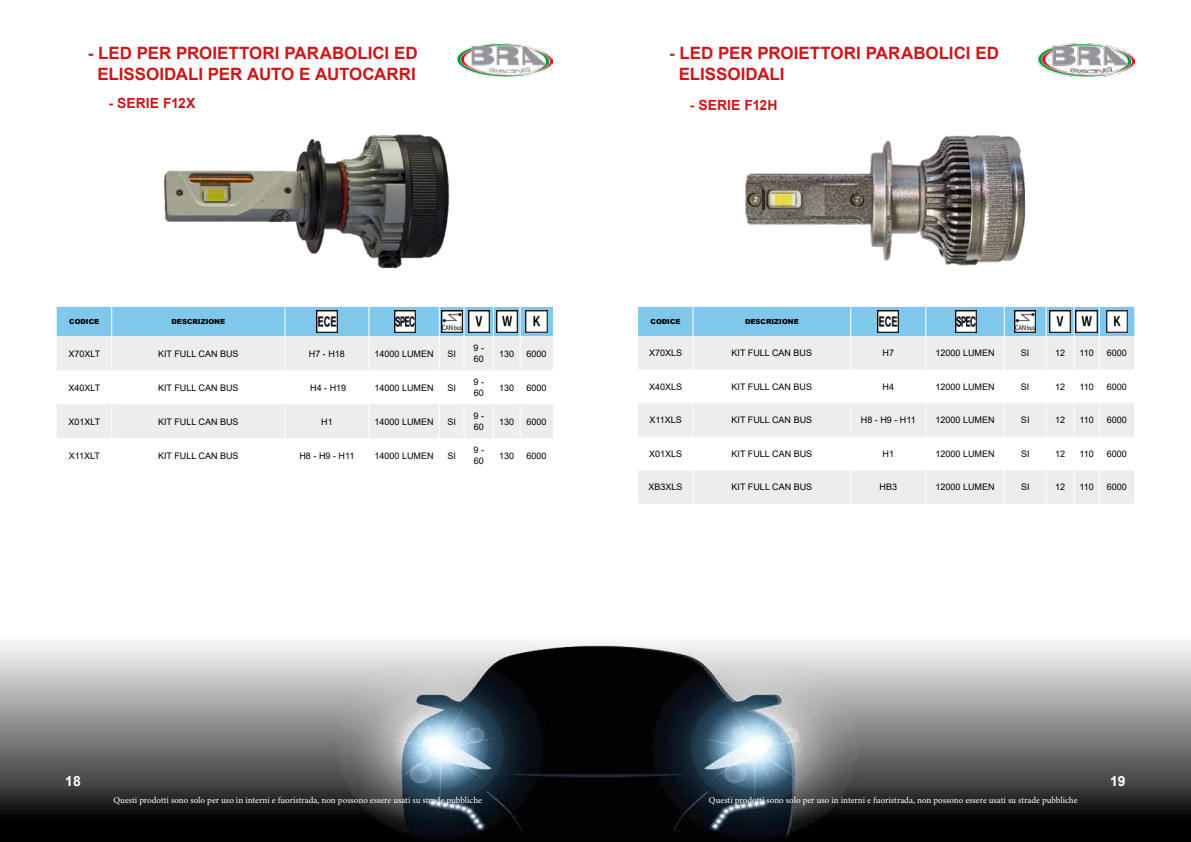
<style>
.page{position:relative;width:1191px;height:842px;background:#fff}
.page>*{position:absolute;margin:0;border:0;box-sizing:border-box;transform-origin:0 0}
.t1{font:700 17px/20.4px "Arial";color:#cd1719;text-align:center}
.t2{font:700 14px "Arial";color:#cd1719}
.t3{font:700 14px "Arial";color:#fff}
.t4{font:9px/10.8px "Arial";color:#000}
.t5{font:9px "Minion Pro";color:#fff}
.t6{font:900 7px "Arial";color:#000}
</style>
<div class="page">
<img style="left:1037px;top:43px;width:97px;height:34px">
<img style="left:456px;top:43px;width:97px;height:34px">
<img style="left:0;top:642px;width:1191px;height:200px">
<svg style="left:638px;top:336px;width:496px;height:168px;fill:#ededed"></svg>
<div style="left:638px;top:307px;width:496px;height:29px;background:#7fc8ec"></div>
<hr style="left:692px;top:336px;width:1px;height:34px;background:#fff">
<hr style="left:850px;top:336px;width:1px;height:34px;background:#fff">
<hr style="left:925px;top:336px;width:1px;height:34px;background:#fff">
<hr style="left:1003px;top:336px;width:1px;height:34px;background:#fff">
<hr style="left:1045px;top:336px;width:1px;height:34px;background:#fff">
<hr style="left:1073px;top:336px;width:1px;height:34px;background:#fff">
<hr style="left:1098px;top:336px;width:1px;height:34px;background:#fff">
<hr style="left:692px;top:370px;width:1px;height:33px;background:#fff">
<hr style="left:850px;top:370px;width:1px;height:33px;background:#fff">
<hr style="left:925px;top:370px;width:1px;height:33px;background:#fff">
<hr style="left:1003px;top:370px;width:1px;height:33px;background:#fff">
<hr style="left:1045px;top:370px;width:1px;height:33px;background:#fff">
<hr style="left:1073px;top:370px;width:1px;height:33px;background:#fff">
<hr style="left:1098px;top:370px;width:1px;height:33px;background:#fff">
<hr style="left:692px;top:403px;width:1px;height:34px;background:#fff">
<hr style="left:850px;top:403px;width:1px;height:34px;background:#fff">
<hr style="left:925px;top:403px;width:1px;height:34px;background:#fff">
<hr style="left:1003px;top:403px;width:1px;height:34px;background:#fff">
<hr style="left:1045px;top:403px;width:1px;height:34px;background:#fff">
<hr style="left:1073px;top:403px;width:1px;height:34px;background:#fff">
<hr style="left:1098px;top:403px;width:1px;height:34px;background:#fff">
<hr style="left:692px;top:437px;width:1px;height:33px;background:#fff">
<hr style="left:850px;top:437px;width:1px;height:33px;background:#fff">
<hr style="left:925px;top:437px;width:1px;height:33px;background:#fff">
<hr style="left:1003px;top:437px;width:1px;height:33px;background:#fff">
<hr style="left:1045px;top:437px;width:1px;height:33px;background:#fff">
<hr style="left:1073px;top:437px;width:1px;height:33px;background:#fff">
<hr style="left:1098px;top:437px;width:1px;height:33px;background:#fff">
<hr style="left:692px;top:470px;width:1px;height:34px;background:#fff">
<hr style="left:850px;top:470px;width:1px;height:34px;background:#fff">
<hr style="left:925px;top:470px;width:1px;height:34px;background:#fff">
<hr style="left:1003px;top:470px;width:1px;height:34px;background:#fff">
<hr style="left:1045px;top:470px;width:1px;height:34px;background:#fff">
<hr style="left:1073px;top:470px;width:1px;height:34px;background:#fff">
<hr style="left:1098px;top:470px;width:1px;height:34px;background:#fff">
<img style="left:877px;top:311px;width:22px;height:21px">
<img style="left:955px;top:311px;width:22px;height:21px">
<img style="left:1014px;top:311px;width:21px;height:21px">
<img style="left:1049px;top:311px;width:21px;height:21px">
<img style="left:1076px;top:311px;width:21px;height:21px">
<img style="left:1106px;top:311px;width:21px;height:21px">
<img style="left:745px;top:135px;width:281px;height:131px">
<svg style="left:57px;top:336px;width:496px;height:102px;fill:#ededed"></svg>
<div style="left:57px;top:307px;width:496px;height:29px;background:#7fc8ec"></div>
<hr style="left:111px;top:336px;width:1px;height:34px;background:#fff">
<hr style="left:284px;top:336px;width:1px;height:34px;background:#fff">
<hr style="left:368px;top:336px;width:1px;height:34px;background:#fff">
<hr style="left:439px;top:336px;width:1px;height:34px;background:#fff">
<hr style="left:463px;top:336px;width:1px;height:34px;background:#fff">
<hr style="left:493px;top:336px;width:1px;height:34px;background:#fff">
<hr style="left:519px;top:336px;width:1px;height:34px;background:#fff">
<hr style="left:111px;top:370px;width:1px;height:34px;background:#fff">
<hr style="left:284px;top:370px;width:1px;height:34px;background:#fff">
<hr style="left:368px;top:370px;width:1px;height:34px;background:#fff">
<hr style="left:439px;top:370px;width:1px;height:34px;background:#fff">
<hr style="left:463px;top:370px;width:1px;height:34px;background:#fff">
<hr style="left:493px;top:370px;width:1px;height:34px;background:#fff">
<hr style="left:519px;top:370px;width:1px;height:34px;background:#fff">
<hr style="left:111px;top:404px;width:1px;height:34px;background:#fff">
<hr style="left:284px;top:404px;width:1px;height:34px;background:#fff">
<hr style="left:368px;top:404px;width:1px;height:34px;background:#fff">
<hr style="left:439px;top:404px;width:1px;height:34px;background:#fff">
<hr style="left:463px;top:404px;width:1px;height:34px;background:#fff">
<hr style="left:493px;top:404px;width:1px;height:34px;background:#fff">
<hr style="left:519px;top:404px;width:1px;height:34px;background:#fff">
<img style="left:316px;top:311px;width:21px;height:21px">
<img style="left:394px;top:311px;width:22px;height:21px">
<img style="left:441px;top:311px;width:21px;height:21px">
<img style="left:468px;top:311px;width:21px;height:21px">
<img style="left:496px;top:311px;width:21px;height:21px">
<img style="left:526px;top:311px;width:21px;height:21px">
<img style="left:163px;top:134px;width:287px;height:135px">
<h1 class="t1" style="left:88px;top:43px;width:331px">- LED PER PROIETTORI PARABOLICI ED<br>ELISSOIDALI PER AUTO E AUTOCARRI</h1>
<h2 class="t2" style="left:109px;top:93px;width:88px">- SERIE F12X</h2>
<p class="t6" style="left:69px;top:316px;width:31px">CODICE</p>
<p class="t6" style="left:171px;top:316px;width:55px">DESCRIZIONE</p>
<p class="t4" style="left:68px;top:348px;width:33px">X70XLT</p>
<p class="t4" style="left:158px;top:348px;width:82px">KIT FULL CAN BUS</p>
<p class="t4" style="left:309px;top:348px;width:38px">H7 - H18</p>
<p class="t4" style="left:374px;top:348px;width:61px">14000 LUMEN</p>
<p class="t4" style="left:447px;top:348px;width:10px">SI</p>
<p class="t4" style="left:473px;top:342px;width:12px">9 -<br>60</p>
<p class="t4" style="left:499px;top:348px;width:17px">130</p>
<p class="t4" style="left:526px;top:348px;width:22px">6000</p>
<p class="t4" style="left:68px;top:382px;width:33px">X40XLT</p>
<p class="t4" style="left:158px;top:382px;width:82px">KIT FULL CAN BUS</p>
<p class="t4" style="left:310px;top:382px;width:38px">H4 - H19</p>
<p class="t4" style="left:374px;top:382px;width:61px">14000 LUMEN</p>
<p class="t4" style="left:447px;top:382px;width:10px">SI</p>
<p class="t4" style="left:473px;top:376px;width:12px">9 -<br>60</p>
<p class="t4" style="left:499px;top:382px;width:17px">130</p>
<p class="t4" style="left:526px;top:382px;width:22px">6000</p>
<p class="t4" style="left:68px;top:416px;width:33px">X01XLT</p>
<p class="t4" style="left:158px;top:416px;width:82px">KIT FULL CAN BUS</p>
<p class="t4" style="left:321px;top:416px;width:13px">H1</p>
<p class="t4" style="left:374px;top:416px;width:61px">14000 LUMEN</p>
<p class="t4" style="left:447px;top:416px;width:10px">SI</p>
<p class="t4" style="left:473px;top:411px;width:12px">9 -<br>60</p>
<p class="t4" style="left:499px;top:416px;width:17px">130</p>
<p class="t4" style="left:526px;top:416px;width:22px">6000</p>
<p class="t4" style="left:69px;top:450px;width:33px">X11XLT</p>
<p class="t4" style="left:158px;top:450px;width:82px">KIT FULL CAN BUS</p>
<p class="t4" style="left:299px;top:450px;width:56px">H8 - H9 - H11</p>
<p class="t4" style="left:374px;top:450px;width:61px">14000 LUMEN</p>
<p class="t4" style="left:447px;top:450px;width:10px">SI</p>
<p class="t4" style="left:473px;top:445px;width:12px">9 -<br>60</p>
<p class="t4" style="left:499px;top:450px;width:17px">130</p>
<p class="t4" style="left:526px;top:450px;width:22px">6000</p>
<h1 class="t1" style="left:678px;top:43px;width:322px;text-align:left;text-indent:-9px">- LED PER PROIETTORI PARABOLICI ED<br>ELISSOIDALI</h1>
<h2 class="t2" style="left:690px;top:95px;width:89px">- SERIE F12H</h2>
<p class="t6" style="left:650px;top:316px;width:31px">CODICE</p>
<p class="t6" style="left:745px;top:316px;width:55px">DESCRIZIONE</p>
<p class="t4" style="left:649px;top:348px;width:35px">X70XLS</p>
<p class="t4" style="left:731px;top:348px;width:82px">KIT FULL CAN BUS</p>
<p class="t4" style="left:882px;top:348px;width:13px">H7</p>
<p class="t4" style="left:935px;top:348px;width:61px">12000 LUMEN</p>
<p class="t4" style="left:1021px;top:348px;width:10px">SI</p>
<p class="t4" style="left:1055px;top:348px;width:12px">12</p>
<p class="t4" style="left:1079px;top:348px;width:16px">110</p>
<p class="t4" style="left:1106px;top:348px;width:22px">6000</p>
<p class="t4" style="left:649px;top:381px;width:35px">X40XLS</p>
<p class="t4" style="left:731px;top:381px;width:82px">KIT FULL CAN BUS</p>
<p class="t4" style="left:882px;top:381px;width:13px">H4</p>
<p class="t4" style="left:935px;top:381px;width:61px">12000 LUMEN</p>
<p class="t4" style="left:1021px;top:381px;width:10px">SI</p>
<p class="t4" style="left:1055px;top:381px;width:12px">12</p>
<p class="t4" style="left:1079px;top:381px;width:16px">110</p>
<p class="t4" style="left:1106px;top:381px;width:22px">6000</p>
<p class="t4" style="left:649px;top:415px;width:34px">X11XLS</p>
<p class="t4" style="left:731px;top:415px;width:82px">KIT FULL CAN BUS</p>
<p class="t4" style="left:861px;top:415px;width:56px">H8 - H9 - H11</p>
<p class="t4" style="left:935px;top:415px;width:61px">12000 LUMEN</p>
<p class="t4" style="left:1021px;top:415px;width:10px">SI</p>
<p class="t4" style="left:1055px;top:415px;width:12px">12</p>
<p class="t4" style="left:1079px;top:415px;width:16px">110</p>
<p class="t4" style="left:1106px;top:415px;width:22px">6000</p>
<p class="t4" style="left:649px;top:448px;width:35px">X01XLS</p>
<p class="t4" style="left:731px;top:448px;width:82px">KIT FULL CAN BUS</p>
<p class="t4" style="left:882px;top:448px;width:13px">H1</p>
<p class="t4" style="left:935px;top:448px;width:61px">12000 LUMEN</p>
<p class="t4" style="left:1021px;top:448px;width:10px">SI</p>
<p class="t4" style="left:1055px;top:448px;width:12px">12</p>
<p class="t4" style="left:1079px;top:448px;width:16px">110</p>
<p class="t4" style="left:1106px;top:448px;width:22px">6000</p>
<p class="t4" style="left:648px;top:482px;width:36px">XB3XLS</p>
<p class="t4" style="left:731px;top:482px;width:82px">KIT FULL CAN BUS</p>
<p class="t4" style="left:879px;top:482px;width:19px">HB3</p>
<p class="t4" style="left:935px;top:482px;width:61px">12000 LUMEN</p>
<p class="t4" style="left:1021px;top:482px;width:10px">SI</p>
<p class="t4" style="left:1055px;top:482px;width:12px">12</p>
<p class="t4" style="left:1079px;top:482px;width:16px">110</p>
<p class="t4" style="left:1106px;top:482px;width:22px">6000</p>
<h2 class="t3" style="left:65px;top:771px;width:17px">18</h2>
<h2 class="t3" style="left:1110px;top:771px;width:17px">19</h2>
<p class="t5" style="left:113px;top:794px;width:370px">Questi prodotti sono solo per uso in interni e fuoristrada, non possono essere usati su strade pubbliche</p>
<p class="t5" style="left:709px;top:794px;width:370px">Questi prodotti sono solo per uso in interni e fuoristrada, non possono essere usati su strade pubbliche</p>
</div>
